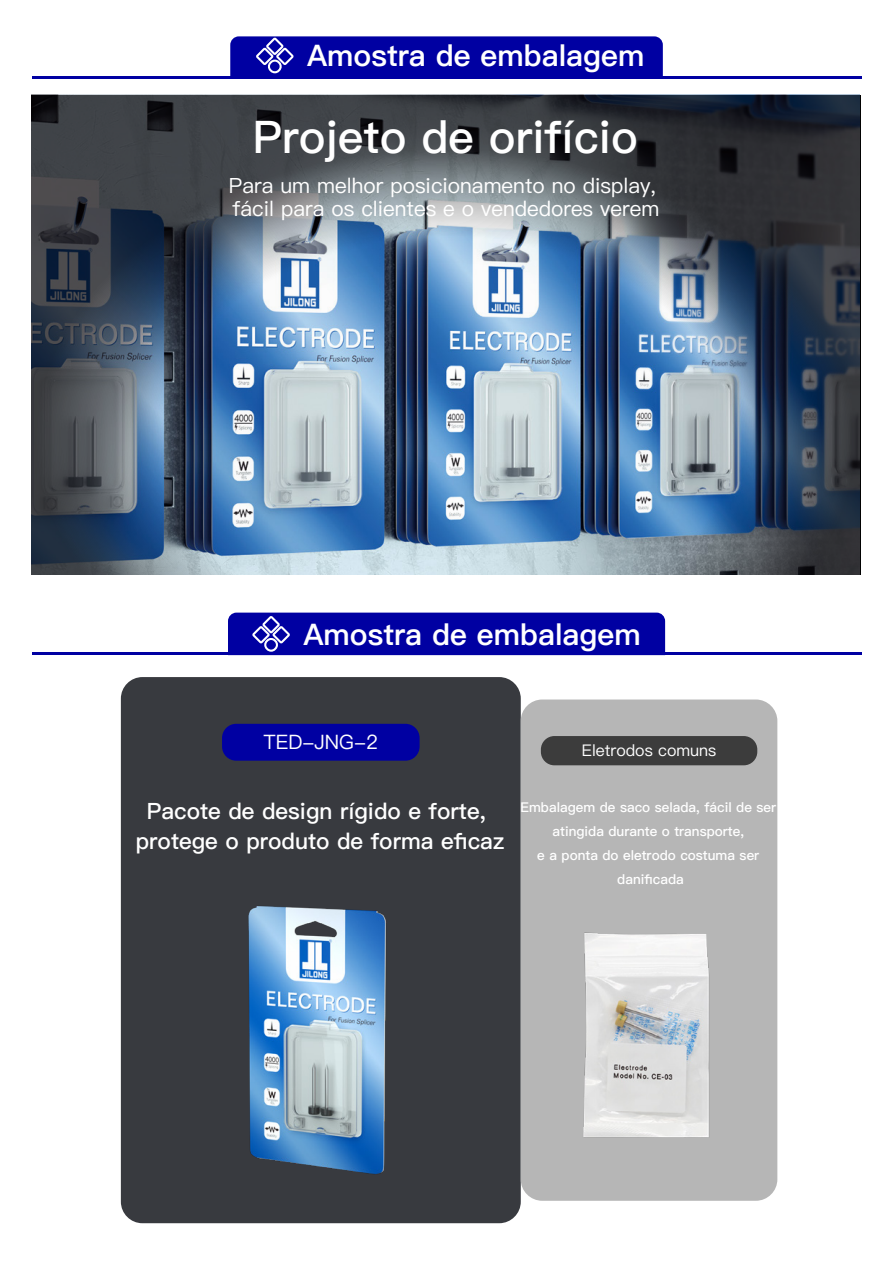
<style>
.page{position:relative;width:893px;height:1263px;background:#fff}
.page>*{position:absolute;margin:0;border:0;box-sizing:border-box;transform-origin:0 0}
.t1{font:45px "Ping Fang SC Bold";color:#fff}
.t2{font:29.7px "Ping Fang SC Heavy";color:#fff}
.t3{font:22.5px/30px "Ping Fang SC Bold";color:#fff;text-align:center}
.t4{font:21px/22.5px "Ping Fang SC Medium";color:#fff}
.t5{font:19.95px "Ping Fang SC Medium";color:#fff}
.t6{font:16.05px "Ping Fang SC Medium";color:#fff}
.t7{font:13.5px/24px "Ping Fang SC Bold";color:#fff;text-align:center}
</style>
<div class="page">
<hr style="left:32px;top:76px;width:829px;height:3px;background:#0000a2">
<div style="left:230px;top:36px;width:433px;height:40px;background:#0000a2"></div>
<hr style="left:32px;top:652px;width:829px;height:3px;background:#0000a2">
<div style="left:228px;top:613px;width:437px;height:39px;background:#0000a2"></div>
<img style="left:31px;top:95px;width:829px;height:479px">
<div style="left:121px;top:677px;width:400px;height:546px;background:#383a3f;border-radius:22px"></div>
<div style="left:521px;top:699px;width:256px;height:502px;background:#b6b6b6;border-radius:22px"></div>
<div style="left:222px;top:724px;width:198px;height:37px;background:#0000a2;border-radius:14px"></div>
<div style="left:541px;top:736px;width:216px;height:29px;background:#3c3c3c;border-radius:13px"></div>
<img style="left:120px;top:846px;width:537px;height:378px">
<img style="left:543px;top:926px;width:167px;height:231px">
<h2 class="t2" style="left:307px;top:38px;width:339px">Amostra de embalagem</h2>
<h1 class="t1" style="left:253px;top:110px;width:387px">Projeto de orifício</h1>
<h3 class="t4" style="left:229px;top:175px;width:432px">Para um melhor posicionamento no display, fácil para os clientes e o vendedores verem</h3>
<h2 class="t2" style="left:303px;top:616px;width:339px">Amostra de embalagem</h2>
<h3 class="t5" style="left:263px;top:730px;width:116px">TED-JNG-2</h3>
<p class="t6" style="left:582px;top:740px;width:136px">Eletrodos comuns</p>
<h3 class="t3" style="left:136px;top:797px;width:370px">Pacote de design rígido e forte, protege o produto de forma eficaz</h3>
<p class="t7" style="left:520px;top:795px;width:257px">Embalagem de saco selada, fácil de ser atingida durante o transporte,<br>e a ponta do eletrodo costuma ser danificada</p>
</div>
